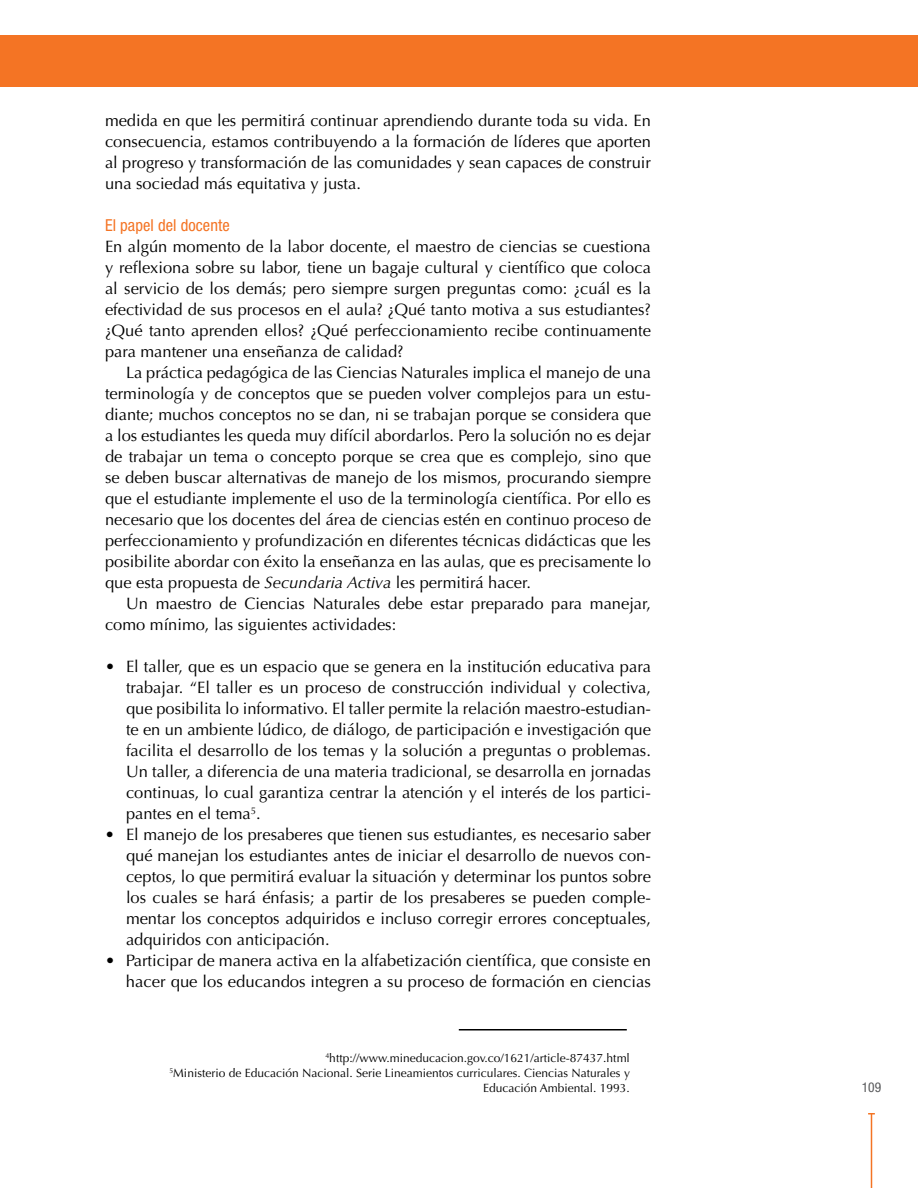
<style>
.page{position:relative;width:918px;height:1188px;background:#fff}
.page>*{position:absolute;margin:0;border:0;box-sizing:border-box;transform-origin:0 0}
.t1{font:16.5px/21px "Optima LT Std";color:#000;text-align:justify}
.t2{font:condensed 16.5px "Helvetica Neue LT Std";letter-spacing:.005em;color:#f47424}
.t3{font:condensed 13.5px "Helvetica Neue LT Std";color:#58595b}
.t4{font:12px/15px "Optima LT Std";color:#000;text-align:right}
.s1{font-style:italic}
</style>
<div class="page">
<hr style="left:871px;top:1114px;width:1px;height:74px;background:#f47424">
<hr style="left:459px;top:1029px;width:168px;height:2px;background:#000">
<div style="left:1px;top:35px;width:917px;height:51px;background:#f47424"></div>
<p class="t1" style="left:105px;top:110px;width:547px">medida en que les permitirá continuar aprendiendo durante toda su vida. En consecuencia, estamos contribuyendo a la formación de líderes que aporten al progreso y transformación de las comunidades y sean capaces de construir una sociedad más equitativa y justa.</p>
<p class="t2" style="left:105px;top:216px;width:126px">El papel del docente</p>
<p class="t1" style="left:105px;top:236px;width:548px">En algún momento de la labor docente, el maestro de ciencias se cuestiona y reflexiona sobre su labor, tiene un bagaje cultural y científico que coloca al servicio de los demás; pero siempre surgen preguntas como: ¿cuál es la efectividad de sus procesos en el aula? ¿Qué tanto motiva a sus estudiantes? ¿Qué tanto aprenden ellos? ¿Qué perfeccionamiento recibe continuamente para mantener una enseñanza de calidad?</p>
<p class="t1" style="left:105px;top:362px;width:548px;text-indent:21px">La práctica pedagógica de las Ciencias Naturales implica el manejo de una terminología y de conceptos que se pueden volver complejos para un estu&shy;diante; muchos conceptos no se dan, ni se trabajan porque se considera que a los estudiantes les queda muy difícil abordarlos. Pero la solución no es dejar de trabajar un tema o concepto porque se crea que es complejo, sino que se deben buscar alternativas de manejo de los mismos, procurando siempre que el estudiante implemente el uso de la terminología científica. Por ello es necesario que los docentes del área de ciencias estén en continuo proceso de perfeccionamiento y profundización en diferentes técnicas didácticas que les posibilite abordar con éxito la enseñanza en las aulas, que es precisamente lo que esta propuesta de <span class="s1">Secundaria Activa</span> les permitirá hacer.</p>
<p class="t1" style="left:105px;top:593px;width:548px;text-indent:21px">Un maestro de Ciencias Naturales debe estar preparado para manejar, como mínimo, las siguientes actividades:</p>
<p class="t1" style="left:126px;top:656px;width:527px;text-indent:-21px">• El taller, que es un espacio que se genera en la institución educativa para trabajar. “El taller es un proceso de construcción individual y colectiva, que posibilita lo informativo. El taller permite la relación maestro-estudian&shy;te en un ambiente lúdico, de diálogo, de participación e investigación que facilita el desarrollo de los temas y la solución a preguntas o problemas.<br>Un taller, a diferencia de una materia tradicional, se desarrolla en jornadas continuas, lo cual garantiza centrar la atención y el interés de los partici&shy;pantes en el tema<sup>5</sup>.</p>
<p class="t1" style="left:126px;top:824px;width:527px;text-indent:-21px">• El manejo de los presaberes que tienen sus estudiantes, es necesario saber qué manejan los estudiantes antes de iniciar el desarrollo de nuevos con&shy;ceptos, lo que permitirá evaluar la situación y determinar los puntos sobre los cuales se hará énfasis; a partir de los presaberes se pueden comple&shy;mentar los conceptos adquiridos e incluso corregir errores conceptuales, adquiridos con anticipación.</p>
<p class="t1" style="left:105px;top:950px;width:547px;text-align:right">• Participar de manera activa en la alfabetización científica, que consiste en hacer que los educandos integren a su proceso de formación en ciencias</p>
<p class="t4" style="left:169px;top:1051px;width:462px"><sup>4</sup>http://www.mineducacion.gov.co/1621/article-87437.html<br><sup>5</sup>Ministerio de Educación Nacional. Serie Lineamientos curriculares. Ciencias Naturales y<br>Educación Ambiental. 1993.</p>
<p class="t3" style="left:862px;top:1079px;width:21px">109</p>
</div>
